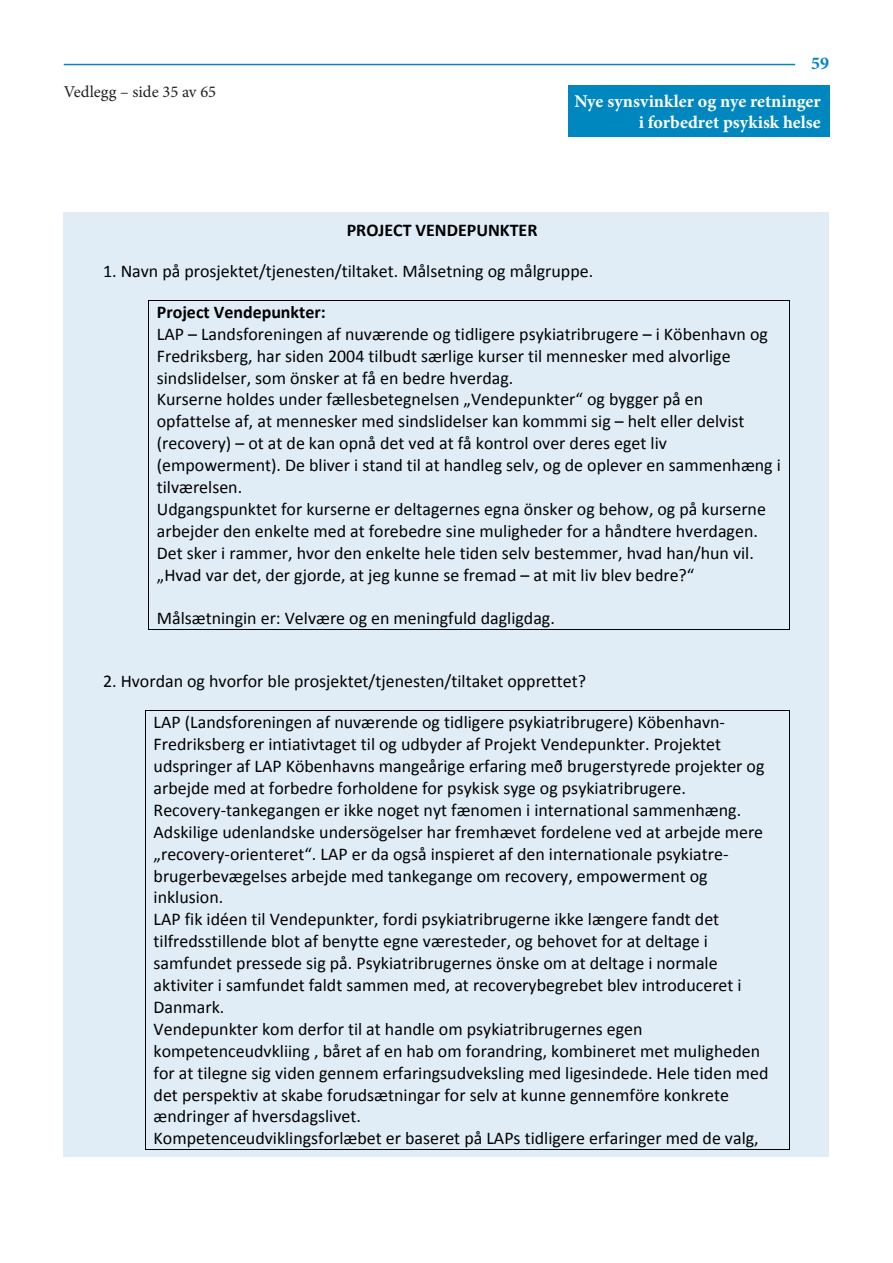
<style>
.page{position:relative;width:893px;height:1263px;background:#fff}
.page>*{position:absolute;margin:0;border:0;box-sizing:border-box;transform-origin:0 0}
.t1{font:18px/21.9px "Calibri";color:#000}
.t2{font:700 18px/21.6px "Minion Pro";color:#fff;text-align:right}
.t3{font:700 18px "Calibri";color:#000}
.t4{font:700 18px "Minion Pro";color:#0087bf}
.t5{font:16.5px "Minion Pro";color:#231f20}
</style>
<div class="page">
<hr style="left:64px;top:64px;width:731px;height:1px;background:#0087bf">
<div style="left:568px;top:85px;width:261px;height:52px;background:#0087bf"></div>
<div style="left:64px;top:213px;width:765px;height:944px;background:#e1edf6"></div>
<hr style="left:149px;top:300px;width:640px;height:1px;background:#000">
<hr style="left:149px;top:301px;width:1px;height:328px;background:#000">
<hr style="left:149px;top:629px;width:640px;height:1px;background:#000">
<hr style="left:789px;top:301px;width:1px;height:328px;background:#000">
<hr style="left:146px;top:710px;width:643px;height:1px;background:#000">
<hr style="left:145px;top:711px;width:1px;height:438px;background:#000">
<hr style="left:146px;top:1149px;width:643px;height:1px;background:#000">
<hr style="left:789px;top:711px;width:1px;height:438px;background:#000">
<p class="t5" style="left:64px;top:81px;width:154px">Vedlegg – side 35 av 65</p>
<p class="t4" style="left:811px;top:50px;width:19px">59</p>
<p class="t2" style="left:574px;top:90px;width:248px">Nye synsvinkler og nye retninger i forbedret psykisk helse</p>
<p class="t3" style="left:347px;top:219px;width:192px">PROJECT VENDEPUNKTER</p>
<p class="t1" style="left:103px;top:260px;width:492px">1. Navn på prosjektet/tjenesten/tiltaket. Målsetning og målgruppe.</p>
<p class="t3" style="left:157px;top:300px;width:170px">Project Vendepunkter:</p>
<p class="t1" style="left:157px;top:323px;width:626px">LAP – Landsforeningen af nuværende og tidligere psykiatribrugere – i Köbenhavn og Fredriksberg, har siden 2004 tilbudt særlige kurser til mennesker med alvorlige sindslidelser, som önsker at få en bedre hverdag.<br>Kurserne holdes under fællesbetegnelsen „Vendepunkter“ og bygger på en opfattelse af, at mennesker med sindslidelser kan kommmi sig – helt eller delvist (recovery) – ot at de kan opnå det ved at få kontrol over deres eget liv (empowerment). De bliver i stand til at handleg selv, og de oplever en sammenhæng i tilværelsen.<br>Udgangspunktet for kurserne er deltagernes egna önsker og behow, og på kurserne arbejder den enkelte med at forebedre sine muligheder for a håndtere hverdagen.<br>Det sker i rammer, hvor den enkelte hele tiden selv bestemmer, hvad han/hun vil. „Hvad var det, der gjorde, at jeg kunne se fremad – at mit liv blev bedre?“</p>
<p class="t1" style="left:157px;top:607px;width:400px">Målsætningin er: Velvære og en meningfuld dagligdag.</p>
<p class="t1" style="left:103px;top:670px;width:485px">2. Hvordan og hvorfor ble prosjektet/tjenesten/tiltaket opprettet?</p>
<p class="t1" style="left:154px;top:711px;width:616px">LAP (Landsforeningen af nuværende og tidligere psykiatribrugere) Köbenhavn--‐ Fredriksberg er intiativtaget til og udbyder af Projekt Vendepunkter. Projektet udspringer af LAP Köbenhavns mangeårige erfaring með brugerstyrede projekter og arbejde med at forbedre forholdene for psykisk syge og psykiatribrugere.<br>Recovery--‐tankegangen er ikke noget nyt fænomen i international sammenhæng.<br>Adskilige udenlandske undersögelser har fremhævet fordelene ved at arbejde mere „recovery--‐orienteret“. LAP er da også inspieret af den internationale psykiatre--‐ brugerbevægelses arbejde med tankegange om recovery, empowerment og inklusion.<br>LAP fik idéen til Vendepunkter, fordi psykiatribrugerne ikke længere fandt det tilfredsstillende blot af benytte egne væresteder, og behovet for at deltage i samfundet pressede sig på. Psykiatribrugernes önske om at deltage i normale aktiviter i samfundet faldt sammen med, at recoverybegrebet blev introduceret i Danmark.<br>Vendepunkter kom derfor til at handle om psykiatribrugernes egen kompetenceudvkliing , båret af en hab om forandring, kombineret met muligheden for at tilegne sig viden gennem erfaringsudveksling med ligesindede. Hele tiden med det perspektiv at skabe forudsætningar for selv at kunne gennemföre konkrete ændringer af hversdagslivet.<br>Kompetenceudviklingsforlæbet er baseret på LAPs tidligere erfaringer med de valg,</p>
</div>
